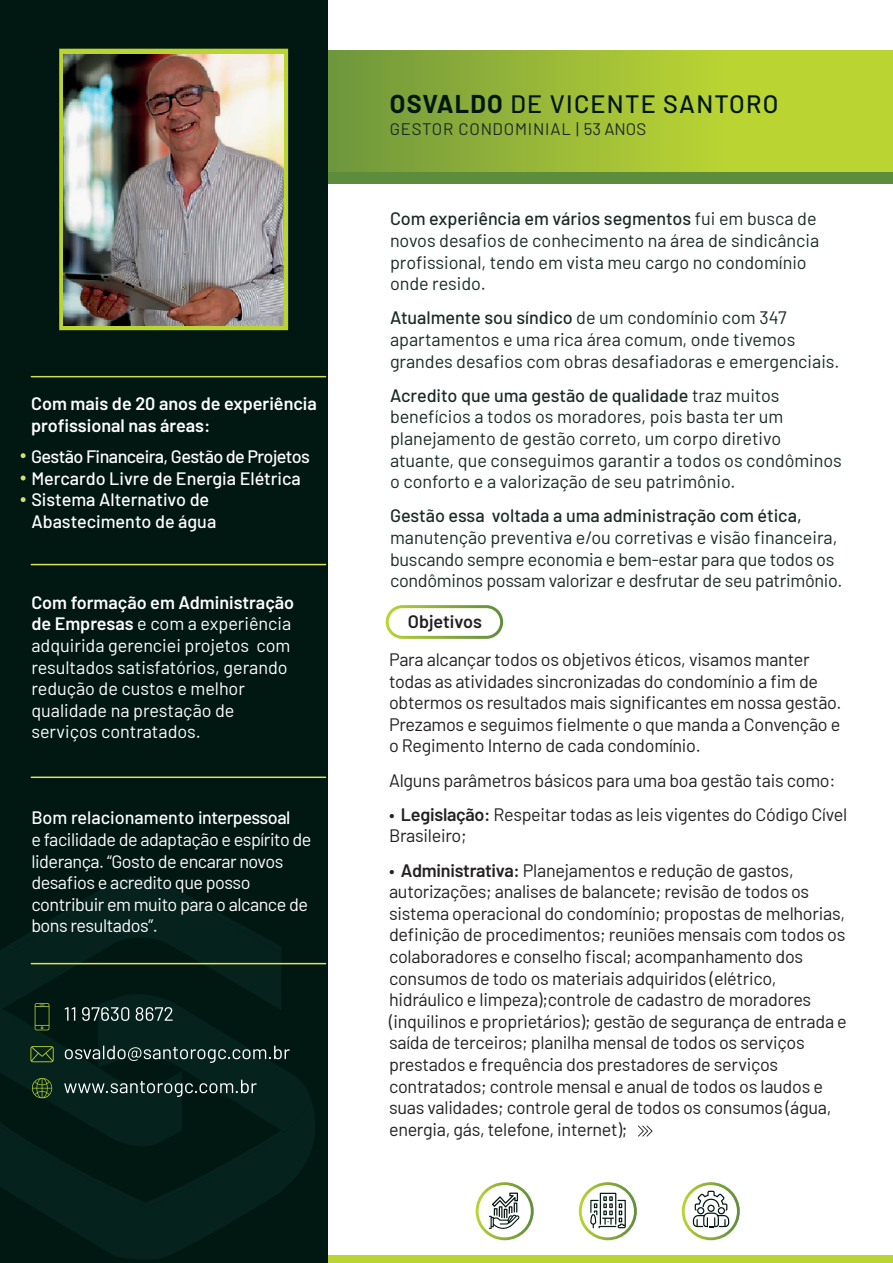
<style>
.page{position:relative;width:893px;height:1263px;background:#fff}
.page>*{position:absolute;margin:0;border:0;box-sizing:border-box;transform-origin:0 0}
.t1{font:500 25.2px "Barlow";letter-spacing:.05em;color:#001712}
.t2{font:18px/21.6px "Barlow";letter-spacing:-.015em;color:#231f20}
.t3{font:18px/21.6px "Barlow";color:#1c2a27}
.t4{font:18px/21.6px "Barlow";letter-spacing:-.01em;color:#fff}
.t5{font:500 18px/21.6px "Barlow";color:#fff}
.t6{font:600 18px/21.6px "Barlow";color:#fff}
.t7{font:500 18px "Barlow";color:#1c2a27}
.t8{font:500 18px "Barlow";letter-spacing:-.03em;color:#fff}
.t9{font:600 18px "Barlow";color:#231f20}
.t10{font:16.8px "Barlow";letter-spacing:.05em;color:#1c2a27}
.s1{font-weight:600}
.s2{font-weight:700}
.s3{font-weight:500}
</style>
<div class="page">
<div style="left:314px;top:1255px;width:579px;height:8px;background:#bad432"></div>
<svg style="left:327px;top:50px;width:566px;height:123px"></svg>
<div style="left:323px;top:173px;width:570px;height:11px;background:#5e8c3d"></div>
<div style="left:0;top:0;width:327px;height:1263px;background:#001712"></div>
<svg style="left:0;top:1094px;width:328px;height:166px"></svg>
<hr style="left:31px;top:376px;width:295px;height:1px;background:#cfde58">
<hr style="left:31px;top:776px;width:295px;height:2px;background:#dde354">
<hr style="left:31px;top:963px;width:295px;height:1px;background:#dde354">
<svg style="left:21px;top:453px;width:5px;height:5px"></svg>
<svg style="left:21px;top:475px;width:5px;height:5px"></svg>
<svg style="left:21px;top:497px;width:5px;height:5px"></svg>
<svg style="left:59px;top:49px;width:229px;height:281px"></svg>
<svg style="left:476px;top:1182px;width:58px;height:58px"></svg>
<svg style="left:579px;top:1182px;width:58px;height:58px"></svg>
<svg style="left:682px;top:1182px;width:58px;height:58px"></svg>
<svg style="left:386px;top:605px;width:117px;height:34px"></svg>
<svg style="left:0;top:882px;width:290px;height:216px"></svg>
<hr style="left:31px;top:564px;width:295px;height:1px;background:#dde354">
<svg style="left:638px;top:1125px;width:15px;height:11px"></svg>
<img style="left:64px;top:54px;width:219px;height:272px">
<p class="t6" style="left:31px;top:391px;width:287px">Com mais de 20 anos de experiência profissional nas áreas:</p>
<p class="t5" style="left:31px;top:466px;width:271px">Mercardo Livre de Energia Elétrica<br>Sistema Alternativo de<br>Abastecimento de água</p>
<p class="t8" style="left:31px;top:443px;width:280px">Gestão Financeira, Gestão de Projetos</p>
<p class="t4" style="left:31px;top:590px;width:264px"><span class="s1">Com formação em Administração de Empresas</span> e com a experiência adquirida gerenciei projetos com resultados satisfatórios, gerando redução de custos e melhor qualidade na prestação de serviços contratados.</p>
<p class="t5" style="left:31px;top:806px;width:261px">Bom relacionamento interpessoal</p>
<p class="t4" style="left:31px;top:827px;width:282px">e facilidade de adaptação e espírito de liderança. “Gosto de encarar novos desafios e acredito que posso contribuir em muito para o alcance de bons resultados”.</p>
<h1 class="t1" style="left:390px;top:85px;width:390px"><span class="s2">OSVALDO</span> DE VICENTE SANTORO</h1>
<p class="t10" style="left:390px;top:117px;width:258px">GESTOR CONDOMINIAL | 53 ANOS</p>
<p class="t3" style="left:390px;top:207px;width:431px"><span class="s3">Com experiência em vários segmentos</span> fui em busca de novos desafios de conhecimento na área de sindicância profissional, tendo em vista meu cargo no condomínio onde resido.</p>
<p class="t3" style="left:390px;top:306px;width:451px"><span class="s3">Atualmente sou síndico</span> de um condomínio com 347 apartamentos e uma rica área comum, onde tivemos grandes desafios com obras desafiadoras e emergenciais.</p>
<p class="t3" style="left:390px;top:383px;width:453px"><span class="s3">Acredito que uma gestão de qualidade</span> traz muitos benefícios a todos os moradores, pois basta ter um planejamento de gestão correto, um corpo diretivo atuante, que conseguimos garantir a todos os condôminos o conforto e a valorização de seu patrimônio.</p>
<p class="t7" style="left:390px;top:503px;width:413px">Gestão essa voltada a uma administração com ética,</p>
<p class="t3" style="left:390px;top:525px;width:454px">manutenção preventiva e/ou corretivas e visão financeira, buscando sempre economia e bem-estar para que todos os condôminos possam valorizar e desfrutar de seu patrimônio.</p>
<p class="t9" style="left:408px;top:609px;width:76px">Objetivos</p>
<p class="t2" style="left:389px;top:647px;width:454px">Para alcançar todos os objetivos éticos, visamos manter todas as atividades sincronizadas do condomínio a fim de obtermos os resultados mais significantes em nossa gestão.<br>Prezamos e seguimos fielmente o que manda a Convenção e o Regimento Interno de cada condomínio.</p>
<p class="t2" style="left:389px;top:768px;width:448px">Alguns parâmetros básicos para uma boa gestão tais como:</p>
<p class="t2" style="left:389px;top:802px;width:460px">• <span class="s1">Legislação:</span> Respeitar todas as leis vigentes do Código Cível<br>Brasileiro;</p>
<p class="t2" style="left:389px;top:858px;width:459px">• <span class="s1">Administrativa:</span> Planejamentos e redução de gastos, autorizações; analises de balancete; revisão de todos os sistema operacional do condomínio; propostas de melhorias, definição de procedimentos; reuniões mensais com todos os colaboradores e conselho fiscal; acompanhamento dos consumos de todo os materiais adquiridos (elétrico, hidráulico e limpeza);controle de cadastro de moradores (inquilinos e proprietários); gestão de segurança de entrada e saída de terceiros; planilha mensal de todos os serviços prestados e frequência dos prestadores de serviços contratados; controle mensal e anual de todos os laudos e suas validades; controle geral de todos os consumos (água, energia, gás, telefone, internet);</p>
</div>
